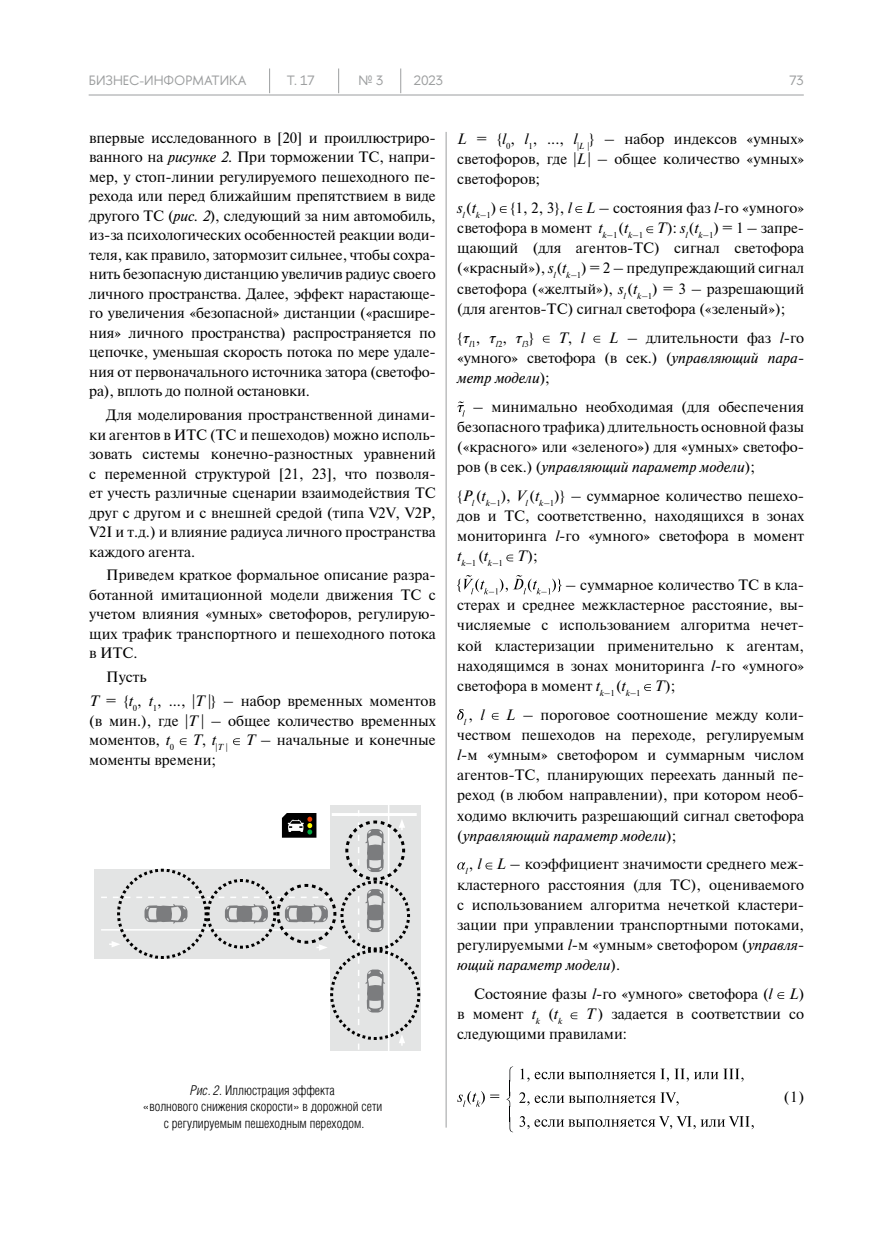
<style>
.page{position:relative;width:893px;height:1234px;background:#fff}
.page>*{position:absolute;margin:0;border:0;box-sizing:border-box;transform-origin:0 0}
.t1{font:15px/20.1px "Newton";color:#000;text-align:justify}
.t2{font:italic 15px "Newton";color:#000}
.t3{font:300 13.5px/16.5px "Helios Cond";color:#000;text-align:center}
.t4{font:13.5px "HSE Sans";color:#9c9e9f}
.t5{font:8.7px "Newton";color:#000}
.t6{font:italic 8.7px "Newton";color:#000}
.s1{font-style:italic}
.s2{font-style:normal}
</style>
<div class="page">
<hr style="left:89px;top:95px;width:715px;height:1px;background:#9c9e9f">
<hr style="left:446px;top:132px;width:1px;height:995px;background:#9c9e9f">
<svg style="left:269px;top:68px;width:1px;height:25px"></svg>
<svg style="left:338px;top:68px;width:1px;height:25px"></svg>
<svg style="left:400px;top:68px;width:1px;height:25px"></svg>
<svg style="left:180px;top:738px;width:7px;height:7px"></svg>
<svg style="left:233px;top:738px;width:7px;height:7px"></svg>
<svg style="left:500px;top:206px;width:7px;height:7px"></svg>
<svg style="left:575px;top:206px;width:7px;height:7px"></svg>
<svg style="left:646px;top:226px;width:7px;height:7px"></svg>
<svg style="left:543px;top:336px;width:7px;height:6px"></svg>
<svg style="left:593px;top:336px;width:7px;height:6px"></svg>
<svg style="left:457px;top:401px;width:8px;height:15px"></svg>
<svg style="left:506px;top:554px;width:7px;height:7px"></svg>
<svg style="left:457px;top:575px;width:104px;height:19px"></svg>
<svg style="left:644px;top:684px;width:7px;height:6px"></svg>
<svg style="left:457px;top:709px;width:7px;height:10px"></svg>
<svg style="left:492px;top:712px;width:7px;height:7px"></svg>
<svg style="left:457px;top:862px;width:8px;height:7px"></svg>
<svg style="left:485px;top:862px;width:7px;height:7px"></svg>
<svg style="left:777px;top:992px;width:7px;height:6px"></svg>
<svg style="left:571px;top:1012px;width:6px;height:6px"></svg>
<svg style="left:507px;top:1066px;width:6px;height:65px"></svg>
<svg style="left:457px;top:1091px;width:42px;height:15px"></svg>
<svg style="left:519px;top:1116px;width:235px;height:12px"></svg>
<svg style="left:519px;top:1092px;width:160px;height:13px"></svg>
<svg style="left:520px;top:1068px;width:223px;height:13px"></svg>
<div style="left:95px;top:869px;width:237px;height:89px;background:#e3e4e4"></div>
<svg style="left:101px;top:805px;width:320px;height:244px"></svg>
<p class="t4" style="left:89px;top:72px;width:159px">БИЗНЕС-ИНФОРМАТИКА</p>
<p class="t4" style="left:287px;top:72px;width:29px">Т. 17</p>
<p class="t4" style="left:359px;top:72px;width:26px">№ 3</p>
<p class="t4" style="left:414px;top:72px;width:31px">2023</p>
<p class="t4" style="left:789px;top:72px;width:16px">73</p>
<p class="t1" style="left:89px;top:127px;width:348px;line-height:19.5px">впервые исследованного в [20] и проиллюстриро&shy;ванного на <span class="s1">рисунке 2</span>. При торможении ТС, напри&shy;мер, у стоп-линии регулируемого пешеходного пе&shy;рехода или перед ближайшим препятствием в виде другого ТС (<span class="s1">рис. 2</span>), следующий за ним автомобиль, из-за психологических особенностей реакции води&shy;теля, как правило, затормозит сильнее, чтобы сохра&shy;нить безопасную дистанцию увеличив радиус своего личного пространства. Далее, эффект нарастающе&shy;го увеличения «безопасной» дистанции («расшире&shy;ния» личного пространства) распространяется по цепочке, уменьшая скорость потока по мере удале&shy;ния от первоначального источника затора (светофо&shy;ра), вплоть до полной остановки.</p>
<p class="t1" style="left:89px;top:404px;width:348px;line-height:19.5px;text-indent:17px">Для моделирования пространственной динами&shy;ки агентов в ИТС (ТС и пешеходов) можно исполь&shy;зовать системы конечно-разностных уравнений с переменной структурой [21, 23], что позволя&shy;ет учесть различные сценарии взаимодействия ТС друг с другом и с внешней средой (типа V2V, V2P, V2I и т.д.) и влияние радиуса личного пространства каждого агента.</p>
<p class="t1" style="left:89px;top:565px;width:348px;line-height:19.5px;text-indent:17px">Приведем краткое формальное описание разра&shy;ботанной имитационной модели движения ТС с учетом влияния «умных» светофоров, регулирую&shy;щих трафик транспортного и пешеходного потока в ИТС.</p>
<p class="t1" style="left:89px;top:664px;width:348px;line-height:23.7px;text-indent:17px">Пусть<br><span class="s1">T</span> = {<span class="s1">t</span><sub>0</sub>, <span class="s1">t</span><sub>1</sub>, ..., |<span class="s1">T</span> |} – набор временных моментов</p>
<p class="t1" style="left:89px;top:710px;width:348px;line-height:19.5px">(в мин.), где |<span class="s1">T</span> | – общее количество временных моментов, <span class="s1">t</span><sub>0</sub> <span class="s1">T</span>, <span class="s1">t</span><sub>|</sub><sub>T</sub> <sub>|</sub> <span class="s1">T</span> – начальные и конечные моменты времени;</p>
<p class="t3" style="left:143px;top:1081px;width:241px"><span class="s1">Рис. 2</span>. Иллюстрация эффекта<br>«волнового снижения скорости» в дорожной сети с регулируемым пешеходным переходом.</p>
<p class="t1" style="left:457px;top:128px;width:348px"><span class="s1">L</span> = {<span class="s1">l</span><sub>0</sub>, <span class="s1">l</span><sub>1</sub>, ..., <span class="s1">l</span><sub>|</sub><sub>L</sub> <sub>|</sub>} – набор индексов «умных» светофоров, где |<span class="s1">L</span>| – общее количество «умных» светофоров;</p>
<p class="t1" style="left:457px;top:197px;width:348px"><span class="s1">s</span><sub>l</sub>(<span class="s1">t</span><sub>k</sub><sub>–1</sub>) {1, 2, 3}, <span class="s1">l L</span> – состояния фаз <span class="s1">l</span>-го «умного» светофора в момент <span class="s1">t</span><sub>k</sub><sub>–1</sub> (<span class="s1">t</span><sub>k</sub><sub>–1</sub> <span class="s1">T</span>): <span class="s1">s</span><sub>l</sub>(<span class="s1">t</span><sub>k</sub><sub>–1</sub>) = 1 – запре&shy;щающий (для агентов-ТС) сигнал светофора («красный»), <span class="s1">s</span><sub>l</sub>(<span class="s1">t</span><sub>k</sub><sub>–1</sub>) = 2 – предупреждающий сигнал светофора («желтый»), <span class="s1">s</span><sub>l</sub> (<span class="s1">t</span><sub>k</sub><sub>–1</sub>) = 3 – разрешающий (для агентов-ТС) сигнал светофора («зеленый»);</p>
<p class="t1" style="left:457px;top:327px;width:78px">{<span class="s1">τ</span><sub>l</sub><sub>1</sub>, <span class="s1">τ</span><sub>l</sub><sub>2</sub>, <span class="s1">τ</span><sub>l</sub><sub>3</sub>}</p>
<p class="t2" style="left:558px;top:328px;width:28px">T<span class="s2">,</span> l</p>
<p class="t1" style="left:457px;top:327px;width:348px;text-indent:152px"><span class="s1">L</span> – длительности фаз <span class="s1">l</span>-го «умного» светофора (в сек.) (<span class="s1">управляющий пара&shy;метр модели</span>);</p>
<p class="t1" style="left:457px;top:396px;width:348px;text-indent:16px">– минимально необходимая (для обеспечения безопасного трафика) длительность основной фазы («красного» или «зеленого») для «умных» светофо&shy;ров (в сек.) (<span class="s1">управляющий параметр модели</span>);</p>
<p class="t1" style="left:457px;top:485px;width:348px">{<span class="s1">P</span><sub>l</sub> (<span class="s1">t</span><sub>k</sub><sub>–1</sub>), <span class="s1">V</span><sub>l</sub> (<span class="s1">t</span><sub>k</sub><sub>–1</sub>)} – суммарное количество пешехо&shy;дов и ТС, соответственно, находящихся в зонах мониторинга <span class="s1">l</span>-го «умного» светофора в момент</p>
<p class="t5" style="left:457px;top:556px;width:82px"><sup>t</sup><span class="s1">k</span>–1 <sup>(</sup><sup>t</sup><span class="s1">k</span>–1 <sup>T</sup><sup>);</sup></p>
<p class="t1" style="left:457px;top:574px;width:348px;text-indent:108px">– суммарное количество ТС в кла&shy;стерах и среднее межкластерное расстояние, вы&shy;числяемые с использованием алгоритма нечет&shy;кой кластеризации применительно к агентам, находящимся в зонах мониторинга <span class="s1">l</span>-го «умного» светофора в момент <span class="s1">t</span><sub>k</sub><sub>–1</sub> (<span class="s1">t</span><sub>k</sub><sub>–1</sub> <span class="s1">T</span>);</p>
<p class="t6" style="left:464px;top:716px;width:22px">l <sup>,</sup> <sup>l</sup></p>
<p class="t1" style="left:457px;top:703px;width:348px;text-indent:49px"><span class="s1">L</span> – пороговое соотношение между коли&shy;чеством пешеходов на переходе, регулируемым <span class="s1">l</span>-м «умным» светофором и суммарным числом агентов-ТС, планирующих переехать данный пе&shy;реход (в любом направлении), при котором необ&shy;ходимо включить разрешающий сигнал светофора (<span class="s1">управляющий параметр модели</span>);</p>
<p class="t1" style="left:457px;top:853px;width:348px;text-indent:8px"><sub>l</sub>, <span class="s1">l L</span> – коэффициент значимости среднего меж&shy;кластерного расстояния (для ТС), оцениваемого с использованием алгоритма нечеткой кластери&shy;зации при управлении транспортными потоками, регулируемыми <span class="s1">l</span>-м «умным» светофором (<span class="s1">управля&shy;ющий параметр модели</span>).</p>
<p class="t1" style="left:457px;top:982px;width:348px;text-indent:17px">Состояние фазы <span class="s1">l</span>-го «умного» светофора (<span class="s1">l L</span>) в момент <span class="s1">t</span><sub>k</sub> (<span class="s1">t</span><sub>k</sub></p>
<p class="t1" style="left:457px;top:1003px;width:348px;text-indent:128px"><span class="s1">T</span> ) задается в соответствии со следующими правилами:</p>
<p class="t1" style="left:784px;top:1086px;width:22px">(1)</p>
</div>
